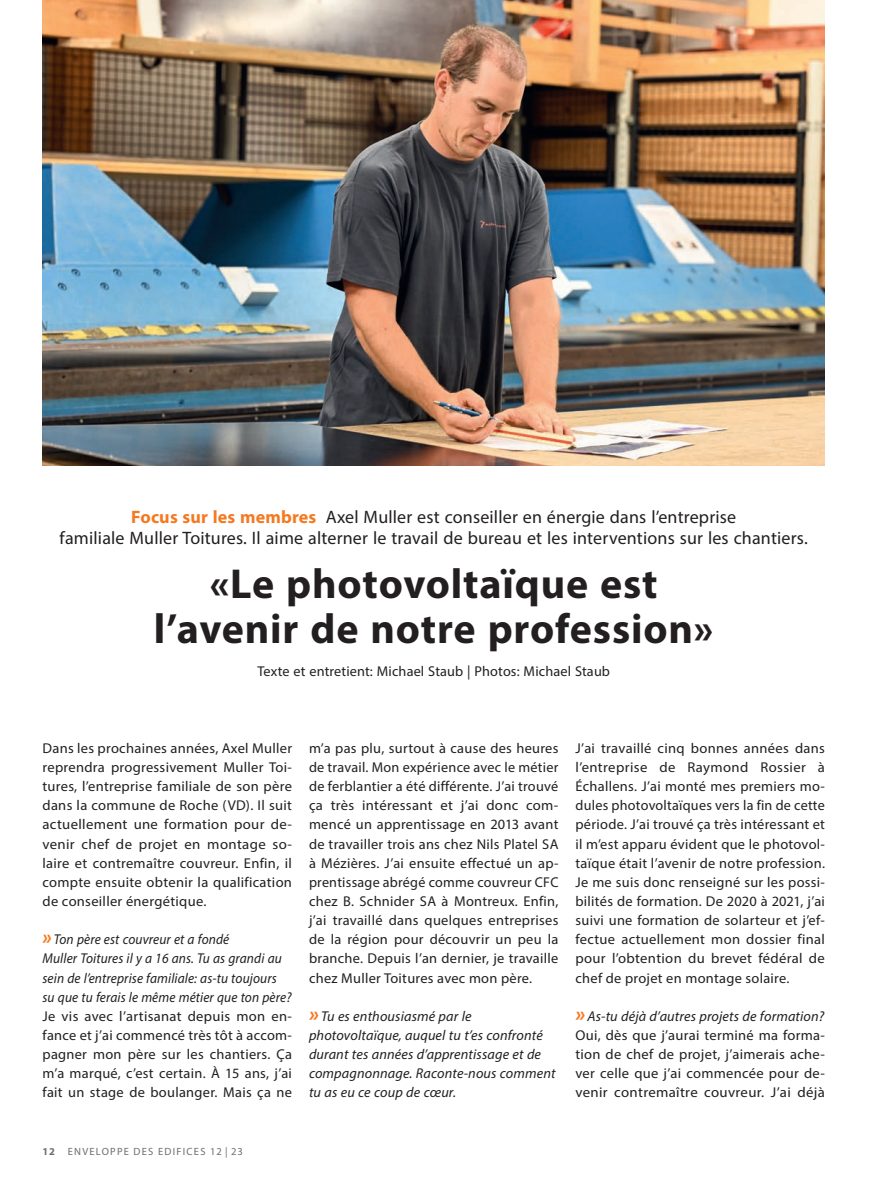
<style>
.page{position:relative;width:893px;height:1191px;background:#fff}
.page>*{position:absolute;margin:0;border:0;box-sizing:border-box;transform-origin:0 0}
.t1{font:700 42px/45px "Myriad Pro";letter-spacing:.02em;color:#231f20;text-align:center}
.t2{font:18px/21px "Myriad Pro";letter-spacing:.01em;color:#231f20;text-align:center}
.t3{font:14.25px/19.2px "Myriad Pro";letter-spacing:.02em;color:#231f20;text-align:justify}
.t4{font:italic 14.25px/19.2px "Myriad Pro";letter-spacing:.01em;color:#231f20}
.t5{font:italic 14.25px/19.2px "Myriad Pro";letter-spacing:.01em;color:#231f20;scale:.94 1}
.t6{font:10.5px "Myriad Pro";letter-spacing:.12em;color:#6c6d70}
.s1{font-weight:700;color:#f47921}
.s2{font-weight:700;font-size:21px;color:#f47921}
.s3{font-weight:700;font-style:italic;font-size:21px;color:#f47921}
.s4{font-style:italic}
.s5{font-weight:700}
</style>
<div class="page">
<img style="left:43px;top:0;width:782px;height:466px">
<p class="t2" style="left:60px;top:506px;width:750px"><span class="s1">Focus sur les membres</span> Axel Muller est conseiller en énergie dans l’entreprise<br>familiale Muller Toitures. Il aime alterner le travail de bureau et les interventions sur les chantiers.</p>
<h1 class="t1" style="left:154px;top:559px;width:561px">«Le photovoltaïque est l’avenir de notre profession»</h1>
<p class="t3" style="left:257px;top:661px;width:354px">Texte et entretient: Michael Staub | Photos: Michael Staub</p>
<p class="t3" style="left:43px;top:738px;width:251px">Dans les prochaines années, Axel Muller reprendra progressivement Muller Toi&shy;tures, l’entreprise familiale de son père dans la commune de Roche (VD). Il suit actuellement une formation pour de&shy;venir chef de projet en montage so&shy;laire et contremaître couvreur. Enfin, il compte ensuite obtenir la qualification de conseiller énergétique.</p>
<p class="t5" style="left:43px;top:929px;width:266px"><span class="s2">»</span> Ton père est couvreur et a fondé<br>Muller Toitures il y a 16 ans. Tu as grandi au sein de l’entreprise familiale: as-tu toujours su que tu ferais le même métier que ton père?</p>
<p class="t3" style="left:43px;top:1006px;width:251px">Je vis avec l’artisanat depuis mon en&shy;fance et j’ai commencé très tôt à accom&shy;pagner mon père sur les chantiers. Ça m’a marqué, c’est certain. À 15 ans, j’ai fait un stage de boulanger. Mais ça ne</p>
<p class="t3" style="left:309px;top:738px;width:251px">m’a pas plu, surtout à cause des heures de travail. Mon expérience avec le métier de ferblantier a été différente. J’ai trouvé ça très intéressant et j’ai donc com&shy;mencé un apprentissage en 2013 avant de travailler trois ans chez Nils Platel SA à Mézières. J’ai ensuite effectué un ap&shy;prentissage abrégé comme couvreur CFC chez B. Schnider SA à Montreux. Enfin, j’ai travaillé dans quelques entreprises de la région pour découvrir un peu la branche. Depuis l’an dernier, je travaille chez Muller Toitures avec mon père.</p>
<p class="t4" style="left:309px;top:1006px;width:248px"><span class="s2">»</span> Tu es enthousiasmé par le photovoltaïque, auquel tu t’es confronté durant tes années d’apprentissage et de compagnonnage. Raconte-nous comment tu as eu ce coup de cœur.</p>
<p class="t3" style="left:575px;top:738px;width:251px">J’ai travaillé cinq bonnes années dans l’entreprise de Raymond Rossier à Échallens. J’ai monté mes premiers mo&shy;dules photovoltaïques vers la fin de cette période. J’ai trouvé ça très intéressant et il m’est apparu évident que le photovol&shy;taïque était l’avenir de notre profession.<br>Je me suis donc renseigné sur les possi&shy;bilités de formation. De 2020 à 2021, j’ai suivi une formation de solarteur et j’ef&shy;fectue actuellement mon dossier final pour l’obtention du brevet fédéral de chef de projet en montage solaire.</p>
<p class="t3" style="left:575px;top:1006px;width:251px"><span class="s3">»</span> <span class="s4">As-tu déjà d’autres projets de formation?<br></span>Oui, dès que j’aurai terminé ma forma&shy;tion de chef de projet, j’aimerais ache&shy;ver celle que j’ai commencée pour de&shy;venir contremaître couvreur. J’ai déjà</p>
<p class="t6" style="left:42px;top:1145px;width:202px"><span class="s5">12</span> ENVELOPPE DES EDIFICES 12 | 23</p>
</div>
